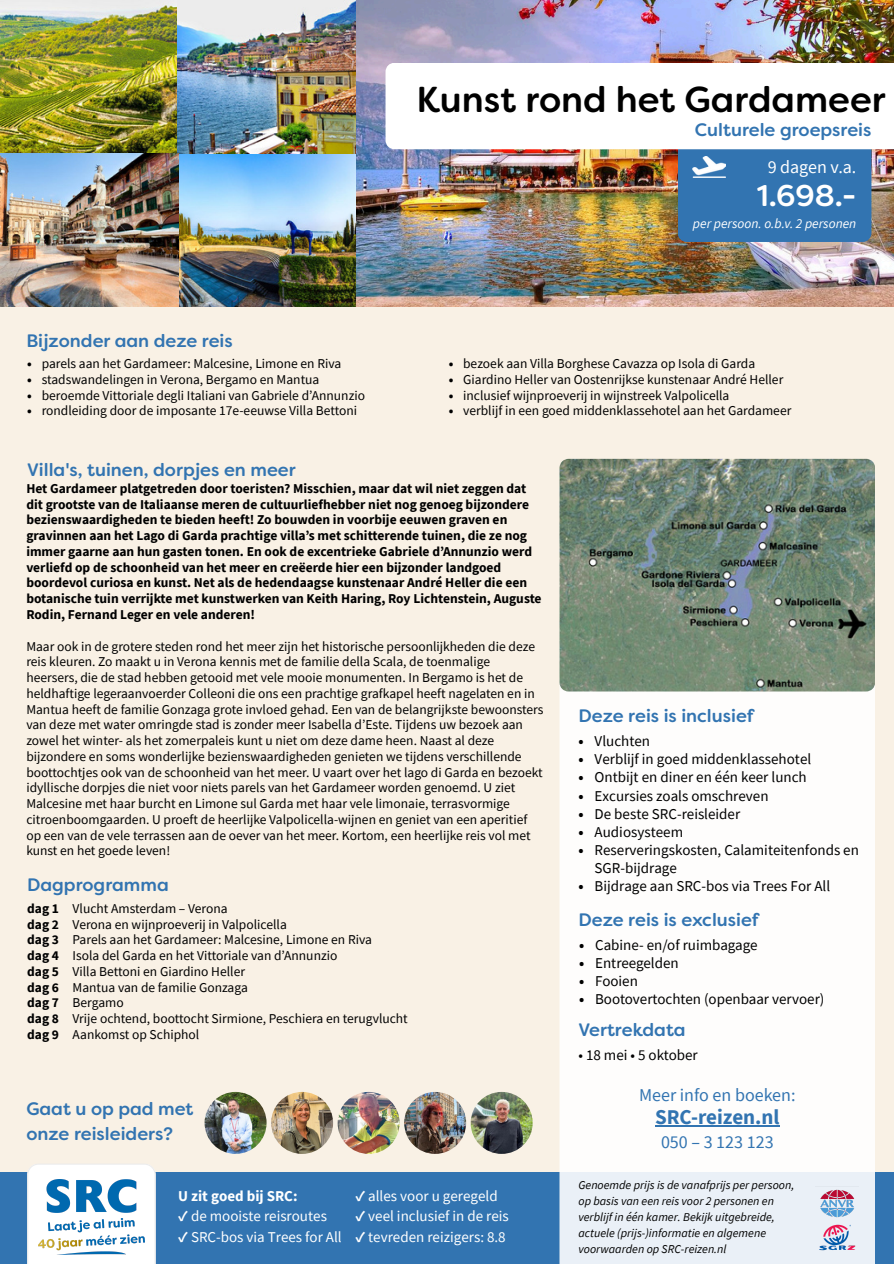
<style>
.page{position:relative;width:894px;height:1264px;background:#fff}
.page>*{position:absolute;margin:0;border:0;box-sizing:border-box;transform-origin:0 0}
.t1{font:500 36px "Filson Soft";color:#000}
.t2{font:500 30px "Filson Soft";color:#fff}
.t3{font:700 21px "Source Sans Pro";color:#3274b1}
.t4{font:500 18px/24.8px "Filson Soft";color:#3274b1}
.t5{font:18px "Source Sans Pro";color:#3274b1}
.t6{font:18px "Source Sans Pro";color:#fff}
.t7{font:15px/18px "Source Sans Pro";color:#000}
.t8{font:15px "Source Sans Pro";color:#fff}
.t9{font:700 15px "Source Sans Pro";color:#fff}
.t10{font:700 15px/18px "Source Sans Pro";color:#000;text-align:justify}
.t11{font:13.5px/15.8px "Source Sans Pro";color:#000}
.t12{font:700 13.5px/15.8px "Source Sans Pro";color:#000;text-align:justify}
.t13{font:italic 13.5px "Source Sans Pro";color:#fff}
.t14{font:italic 12px/16px "Source Sans Pro";color:#000}
.s1{font-weight:700}
</style>
<div class="page">
<img style="left:0;top:0;width:893px;height:307px">
<div style="left:677px;top:142px;width:194px;height:100px;background:#3274b1"></div>
<img style="left:692px;top:157px;width:33px;height:20px">
<div style="left:385px;top:63px;width:508px;height:86px;background:#fff"></div>
<div style="left:0;top:307px;width:893px;height:867px;background:#f9f1e5"></div>
<div style="left:0;top:1172px;width:893px;height:91px;background:#3274b1"></div>
<svg style="left:27px;top:1164px;width:128px;height:99px;background:#fcfcfd"></svg>
<img style="left:38px;top:1178px;width:106px;height:76px">
<div style="left:559px;top:459px;width:315px;height:804px;background:#fff"></div>
<img style="left:559px;top:459px;width:315px;height:232px">
<img style="left:814px;top:1186px;width:45px;height:67px">
<img style="left:470px;top:1091px;width:62px;height:62px">
<img style="left:404px;top:1092px;width:62px;height:61px">
<img style="left:337px;top:1091px;width:62px;height:62px">
<img style="left:271px;top:1091px;width:62px;height:62px">
<img style="left:204px;top:1091px;width:62px;height:62px">
<hr style="left:655px;top:1125px;width:124px;height:1px;background:#3274b1">
<h1 class="t1" style="left:416px;top:86px;width:470px">Kunst rond het Gardameer</h1>
<h3 class="t4" style="left:694px;top:119px;width:178px">Culturele groepsreis</h3>
<h3 class="t6" style="left:767px;top:155px;width:90px">9 dagen v.a.</h3>
<h2 class="t2" style="left:756px;top:184px;width:101px">1.698.-</h2>
<p class="t13" style="left:692px;top:214px;width:165px">per persoon. o.b.v. 2 personen</p>
<h3 class="t4" style="left:26px;top:329px;width:208px">Bijzonder aan deze reis</h3>
<p class="t11" style="left:42px;top:355px;width:325px">parels aan het Gardameer: Malcesine, Limone en Riva stadswandelingen in Verona, Bergamo en Mantua beroemde Vittoriale degli Italiani van Gabriele d’Annunzio rondleiding door de imposante 17e-eeuwse Villa Bettoni</p>
<p class="t11" style="left:463px;top:355px;width:329px">bezoek aan Villa Borghese Cavazza op Isola di Garda Giardino Heller van Oostenrijkse kunstenaar André Heller inclusief wijnproeverij in wijnstreek Valpolicella<br>verblijf in een goed middenklassehotel aan het Gardameer</p>
<p class="t12" style="left:27px;top:355px;width:6px">• • • •</p>
<p class="t12" style="left:448px;top:355px;width:6px">• • • •</p>
<h3 class="t4" style="left:27px;top:458px;width:270px">Villa's, tuinen, dorpjes en meer</h3>
<p class="t12" style="left:26px;top:480px;width:516px;text-align:left">Het Gardameer platgetreden door toeristen? Misschien, maar dat wil niet zeggen dat dit grootste van de Italiaanse meren de cultuurliefhebber niet nog genoeg bijzondere bezienswaardigheden te bieden heeft! Zo bouwden in voorbije eeuwen graven en gravinnen aan het Lago di Garda prachtige villa’s met schitterende tuinen, die ze nog immer gaarne aan hun gasten tonen. En ook de excentrieke Gabriele d’Annunzio werd verliefd op de schoonheid van het meer en creëerde hier een bijzonder landgoed boordevol curiosa en kunst. Net als de hedendaagse kunstenaar André Heller die een botanische tuin verrijkte met kunstwerken van Keith Haring, Roy Lichtenstein, Auguste Rodin, Fernand Leger en vele anderen!</p>
<p class="t11" style="left:26px;top:638px;width:518px">Maar ook in de grotere steden rond het meer zijn het historische persoonlijkheden die deze reis kleuren. Zo maakt u in Verona kennis met de familie della Scala, de toenmalige heersers, die de stad hebben getooid met vele mooie monumenten. In Bergamo is het de heldhaftige legeraanvoerder Colleoni die ons een prachtige grafkapel heeft nagelaten en in Mantua heeft de familie Gonzaga grote invloed gehad. Een van de belangrijkste bewoonsters van deze met water omringde stad is zonder meer Isabella d’Este. Tijdens uw bezoek aan zowel het winter- als het zomerpaleis kunt u niet om deze dame heen. Naast al deze bijzondere en soms wonderlijke bezienswaardigheden genieten we tijdens verschillende boottochtjes ook van de schoonheid van het meer. U vaart over het lago di Garda en bezoekt idyllische dorpjes die niet voor niets parels van het Gardameer worden genoemd. U ziet Malcesine met haar burcht en Limone sul Garda met haar vele limonaie, terrasvormige citroenboomgaarden. U proeft de heerlijke Valpolicella-wijnen en geniet van een aperitief op een van de vele terrassen aan de oever van het meer. Kortom, een heerlijke reis vol met kunst en het goede leven!</p>
<h3 class="t4" style="left:27px;top:874px;width:143px">Dagprogramma</h3>
<p class="t12" style="left:27px;top:900px;width:33px">dag 1 dag 2 dag 3 dag 4 dag 5 dag 6 dag 7 dag 8 dag 9</p>
<p class="t11" style="left:73px;top:900px;width:337px">Vlucht Amsterdam – Verona<br>Verona en wijnproeverij in Valpolicella<br>Parels aan het Gardameer: Malcesine, Limone en Riva<br>Isola del Garda en het Vittoriale van d’Annunzio<br>Villa Bettoni en Giardino Heller<br>Mantua van de familie Gonzaga<br>Bergamo<br>Vrije ochtend, boottocht Sirmione, Peschiera en terugvlucht Aankomst op Schiphol</p>
<h3 class="t4" style="left:26px;top:1098px;width:169px">Gaat u op pad met onze reisleiders?</h3>
<p class="t9" style="left:178px;top:1186px;width:121px">U zit goed bij SRC:</p>
<p class="t8" style="left:178px;top:1206px;width:150px"><span class="s1">✓</span> de mooiste reisroutes</p>
<p class="t8" style="left:178px;top:1226px;width:165px"><span class="s1">✓</span> SRC-bos via Trees for All</p>
<p class="t8" style="left:355px;top:1186px;width:144px"><span class="s1">✓</span> alles voor u geregeld</p>
<p class="t8" style="left:355px;top:1206px;width:155px"><span class="s1">✓</span> veel inclusief in de reis</p>
<p class="t8" style="left:355px;top:1226px;width:152px"><span class="s1">✓</span> tevreden reizigers: 8.8</p>
<h3 class="t4" style="left:578px;top:705px;width:177px">Deze reis is inclusief</h3>
<p class="t7" style="left:594px;top:732px;width:266px">Vluchten<br>Verblijf in goed middenklassehotel<br>Ontbijt en diner en één keer lunch<br>Excursies zoals omschreven<br>De beste SRC-reisleider<br>Audiosysteem<br>Reserveringskosten, Calamiteitenfonds en<br>SGR-bijdrage<br>Bijdrage aan SRC-bos via Trees For All</p>
<p class="t10" style="left:578px;top:732px;width:7px">• • • • • • •</p>
<p class="t10" style="left:578px;top:876px;width:7px">•</p>
<h3 class="t4" style="left:578px;top:909px;width:182px">Deze reis is exclusief</h3>
<p class="t10" style="left:579px;top:935px;width:7px">• • • •</p>
<p class="t7" style="left:595px;top:935px;width:231px">Cabine- en/of ruimbagage<br>Entreegelden<br>Fooien<br>Bootovertochten (openbaar vervoer)</p>
<h3 class="t4" style="left:578px;top:1019px;width:109px">Vertrekdata</h3>
<p class="t7" style="left:578px;top:1046px;width:121px">• 18 mei • 5 oktober</p>
<h3 class="t5" style="left:639px;top:1083px;width:158px">Meer info en boeken:</h3>
<h3 class="t3" style="left:655px;top:1103px;width:126px">SRC-reizen.nl</h3>
<h3 class="t5" style="left:660px;top:1129px;width:114px">050 – 3 123 123</h3>
<p class="t14" style="left:578px;top:1176px;width:217px">Genoemde prijs is de vanafprijs per persoon, op basis van een reis voor 2 personen en verblijf in één kamer. Bekijk uitgebreide, actuele (prijs-)informatie en algemene voorwaarden op SRC-reizen.nl</p>
</div>
